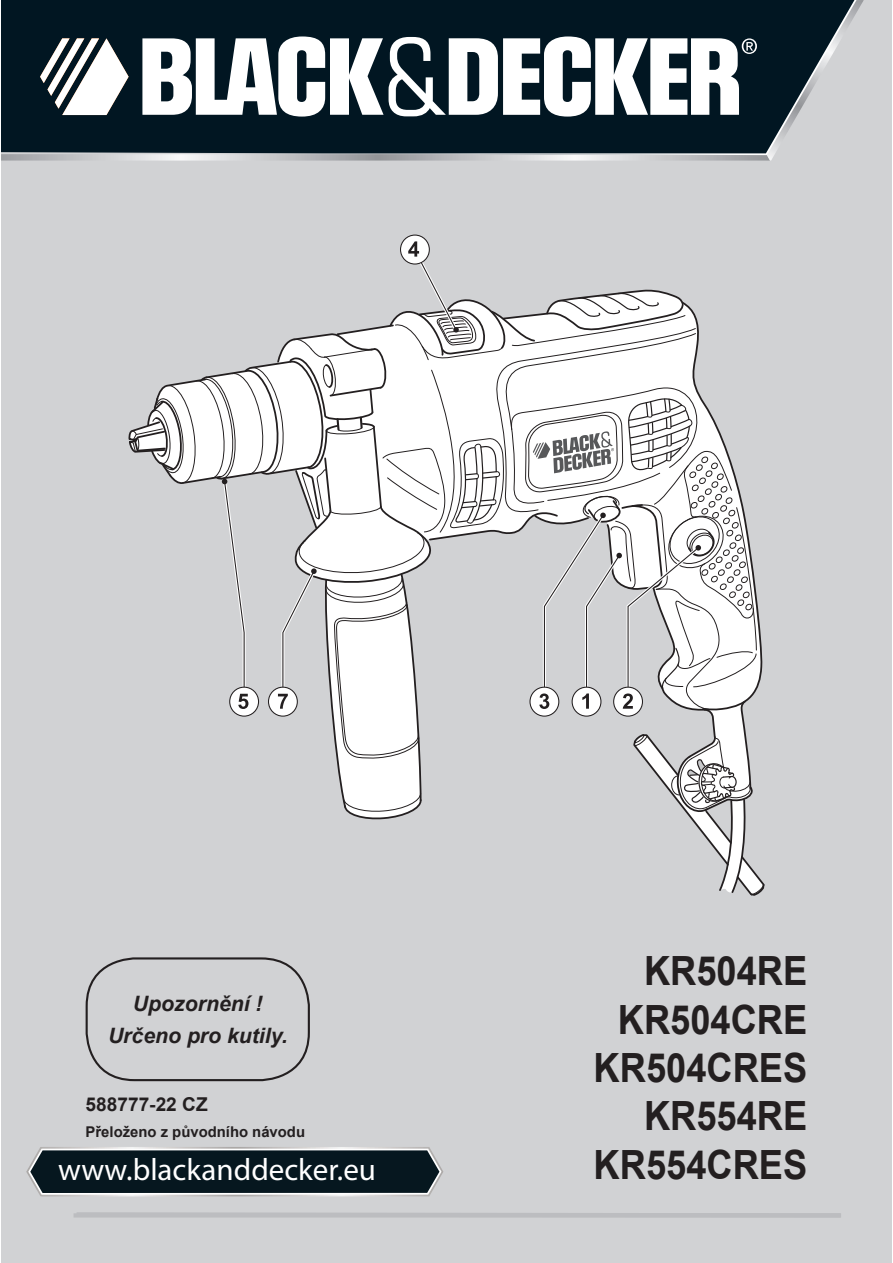
<style>
.page{position:relative;width:893px;height:1263px;background:#fff}
.page>*{position:absolute;margin:0;border:0;box-sizing:border-box;transform-origin:0 0}
.t1{font:700 40.35px/48.3px "Arial";color:#231f20;text-align:right;scale:.9 1}
.t2{font:31.05px "Myriad Pro";color:#fff}
.t3{font:italic 700 21.15px/31.5px "Arial";color:#231f20;text-align:center}
.t4{font:700 19.05px "Arial";color:#231f20}
.t5{font:700 14.85px "Arial";color:#231f20}
</style>
<div class="page">
<div style="left:1px;top:0;width:890px;height:1263px;background:#d1d2d4"></div>
<img style="left:1px;top:154px;width:765px;height:7px">
<div style="left:1px;top:0;width:318px;height:154px;background:#011622"></div>
<svg style="left:319px;top:0;width:545px;height:155px;fill:#011622"></svg>
<svg style="left:142px;top:36px;width:615px;height:81px;background:#9fa7ab"></svg>
<svg style="left:40px;top:38px;width:89px;height:77px;background:#8f969a"></svg>
<img style="left:26px;top:1147px;width:417px;height:49px">
<svg style="left:28px;top:1149px;width:413px;height:46px;background:#1f2e35"></svg>
<svg style="left:74px;top:1212px;width:767px;height:6px"></svg>
<div style="left:86px;top:957px;width:224px;height:124px;border:2px solid #231f20;border-radius:48px"></div>
<svg style="left:400px;top:235px;width:29px;height:29px"></svg>
<div style="left:400px;top:235px;width:30px;height:30px;border:1px solid #231f20;border-radius:50%"></div>
<svg style="left:129px;top:241px;width:636px;height:655px"></svg>
<p class="t3" style="left:108px;top:988px;width:181px">Upozornění !<br>Určeno pro kutily.</p>
<p class="t4" style="left:86px;top:1094px;width:124px">588777-22 CZ</p>
<p class="t5" style="left:86px;top:1123px;width:221px">Přeloženo z původního návodu</p>
<p class="t2" style="left:58px;top:1152px;width:319px">www.blackanddecker.eu</p>
<p class="t1" style="left:594px;top:947px;width:239px">KR504RE<br>KR504CRE<br>KR504CRES<br>KR554RE<br>KR554CRES</p>
</div>
